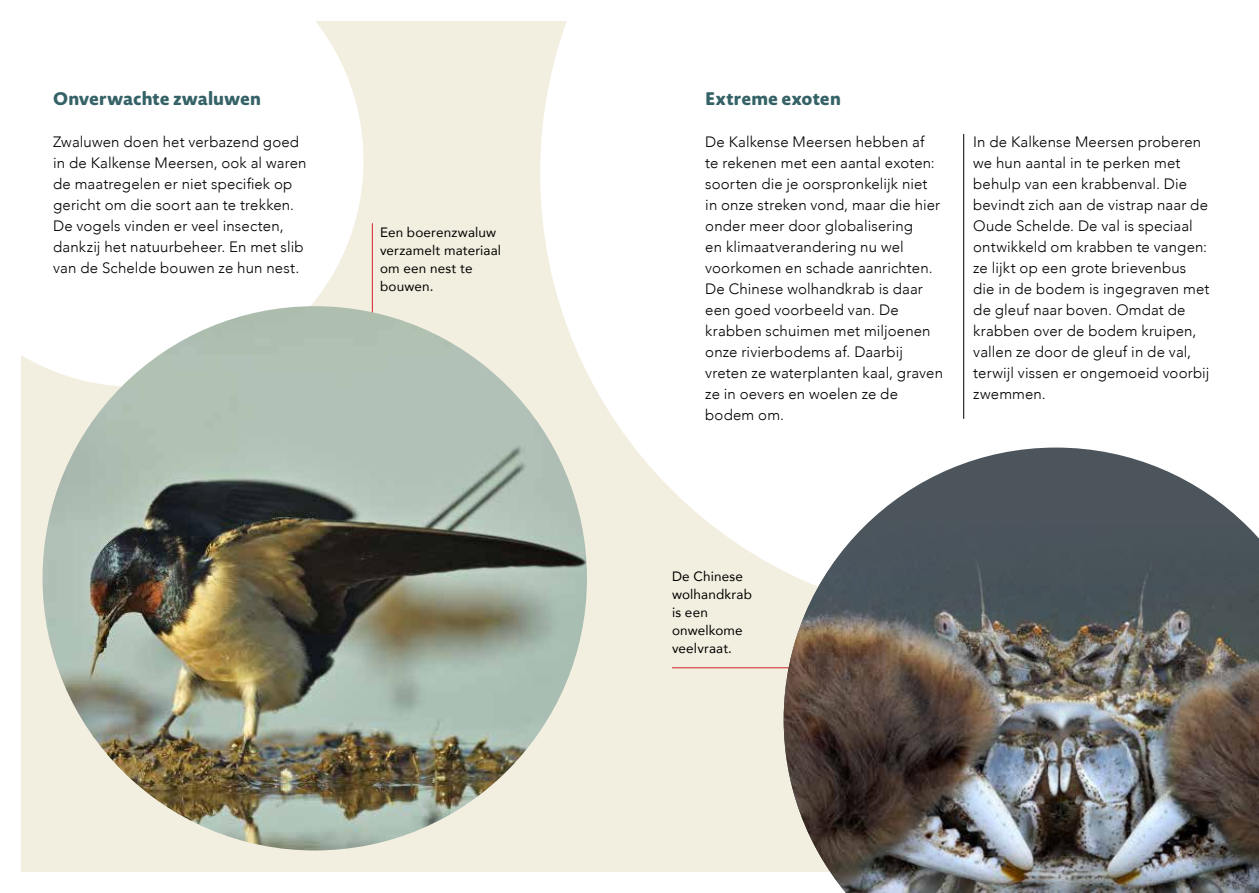
<style>
.page{position:relative;width:1259px;height:893px;background:#fff}
.page>*{position:absolute;margin:0;border:0;box-sizing:border-box;transform-origin:0 0}
.t1{font:800 18px "Novel Sans Rd Pro";color:#356266}
.t2{font:300 15px/21px "Avenir";letter-spacing:.01em;color:#000}
.t3{font:13.5px/18px "Avenir";letter-spacing:.01em;color:#000}
</style>
<div class="page">
<div style="left:21px;top:21px;width:1216px;height:851px;background:#f3efe0"></div>
<div style="left:21px;top:21px;width:342px;height:366px;background:#fff"></div>
<svg style="left:540px;top:21px;width:697px;height:596px;background:#fdfdfb"></svg>
<hr style="left:372px;top:223px;width:1px;height:181px;background:#d2232a">
<hr style="left:672px;top:667px;width:181px;height:1px;background:#d2232a">
<img style="left:43px;top:306px;width:544px;height:544px;border-radius:272px">
<svg style="left:783px;top:448px;width:464px;height:78px;background:#989da1"></svg>
<img style="left:783px;top:526px;width:476px;height:367px">
<hr style="left:963px;top:134px;width:1px;height:285px;background:#000">
<p class="t1" style="left:53px;top:85px;width:209px">Onverwachte zwaluwen</p>
<p class="t2" style="left:53px;top:132px;width:255px">Zwaluwen doen het verbazend goed in de Kalkense Meersen, ook al waren de maatregelen er niet specifiek op gericht om die soort aan te trekken.<br>De vogels vinden er veel insecten, dankzij het natuurbeheer. En met slib van de Schelde bouwen ze hun nest.</p>
<p class="t3" style="left:380px;top:223px;width:123px">Een boerenzwaluw verzamelt materiaal om een nest te bouwen.</p>
<p class="t1" style="left:705px;top:85px;width:137px">Extreme exoten</p>
<p class="t2" style="left:705px;top:132px;width:239px">De Kalkense Meersen hebben af<br>te rekenen met een aantal exoten: soorten die je oorspronkelijk niet in onze streken vond, maar die hier onder meer door globalisering<br>en klimaatverandering nu wel voorkomen en schade aanrichten.<br>De Chinese wolhandkrab is daar een goed voorbeeld van. De krabben schuimen met miljoenen onze rivierbodems af. Daarbij vreten ze waterplanten kaal, graven ze in oevers en woelen ze de bodem om.</p>
<p class="t2" style="left:973px;top:132px;width:238px">In de Kalkense Meersen proberen we hun aantal in te perken met behulp van een krabbenval. Die bevindt zich aan de vistrap naar de<br>Oude Schelde. De val is speciaal ontwikkeld om krabben te vangen: ze lijkt op een grote brievenbus die in de bodem is ingegraven met de gleuf naar boven. Omdat de krabben over de bodem kruipen, vallen ze door de gleuf in de val, terwijl vissen er ongemoeid voorbij zwemmen.</p>
<p class="t3" style="left:672px;top:567px;width:82px">De Chinese wolhandkrab is een onwelkome veelvraat.</p>
</div>
